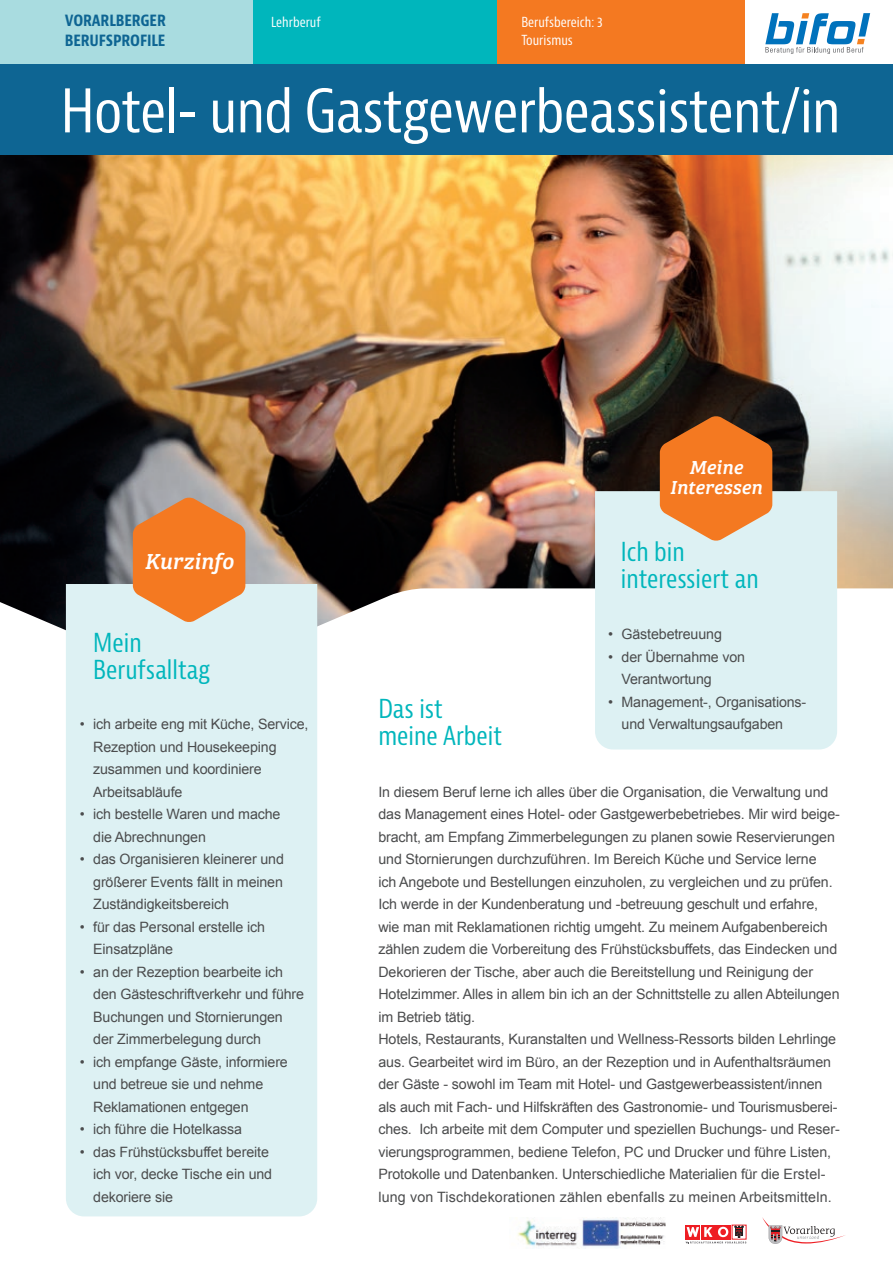
<style>
.page{position:relative;width:893px;height:1263px;background:#fff}
.page>*{position:absolute;margin:0;border:0;box-sizing:border-box;transform-origin:0 0}
.t1{font:condensed 58.5px "Bernina Sans";letter-spacing:-.01em;color:#fff}
.t2{font:condensed 25.5px/27px "Bernina Sans";color:#00b6bc}
.t3{font:italic 22.5px "Bree Serif";color:#fff}
.t4{font:italic 19.5px/19.5px "Bree Serif";letter-spacing:.01em;color:#fff;text-align:center}
.t5{font:700 condensed 16.5px/19.5px "Bernina Sans";letter-spacing:-.01em;color:#0e6593}
.t6{font:14.25px/22.5px "Arial";letter-spacing:-.01em;color:#4b4c4d}
.t7{font:condensed 13.5px/18px "Bernina Sans";color:#fff}
</style>
<div class="page">
<div style="left:493px;top:0;width:252px;height:64px;background:#f47921"></div>
<div style="left:253px;top:0;width:243px;height:64px;background:#00b6bc"></div>
<div style="left:0;top:0;width:253px;height:64px;background:#a9dce0"></div>
<svg style="left:765px;top:13px;width:105px;height:41px"></svg>
<img style="left:0;top:154px;width:893px;height:477px">
<div style="left:66px;top:584px;width:251px;height:632px;background:#ddf1f3"></div>
<svg style="left:133px;top:497px;width:112px;height:125px"></svg>
<div style="left:0;top:64px;width:893px;height:90px;background:#0e6593"></div>
<div style="left:595px;top:491px;width:242px;height:258px;background:#ddf1f3"></div>
<svg style="left:660px;top:416px;width:112px;height:125px"></svg>
<div style="left:716px;top:1225px;width:14px;height:14px;background:#ee1d23"></div>
<div style="left:701px;top:1225px;width:14px;height:14px;background:#ee1d23"></div>
<div style="left:686px;top:1225px;width:14px;height:14px;background:#ee1d23"></div>
<svg style="left:732px;top:1225px;width:14px;height:1px"></svg>
<svg style="left:686px;top:1226px;width:60px;height:17px"></svg>
<svg style="left:762px;top:1217px;width:83px;height:27px"></svg>
<img style="left:518px;top:1218px;width:148px;height:30px">
<p class="t5" style="left:65px;top:11px;width:103px">VORARLBERGER<br>BERUFSPROFILE</p>
<p class="t7" style="left:271px;top:13px;width:51px">Lehrberuf</p>
<p class="t7" style="left:521px;top:13px;width:83px">Berufsbereich: 3<br>Tourismus</p>
<h1 class="t1" style="left:61px;top:75px;width:781px">Hotel- und Gastgewerbeassistent/in</h1>
<h3 class="t3" style="left:145px;top:544px;width:90px">Kurzinfo</h3>
<h2 class="t2" style="left:93px;top:629px;width:118px">Mein<br>Berufsalltag</h2>
<p class="t6" style="left:93px;top:713px;width:217px;text-indent:-13px">• ich arbeite eng mit Küche, Service,<br>Rezeption und Housekeeping zusammen und koordiniere<br>Arbeitsabläufe</p>
<p class="t6" style="left:93px;top:803px;width:189px;text-indent:-13px">• ich bestelle Waren und mache die Abrechnungen</p>
<p class="t6" style="left:93px;top:848px;width:192px;text-align:justify;text-indent:-13px">• das Organisieren kleinerer und größerer Events fällt in meinen Zuständigkeitsbereich</p>
<p class="t6" style="left:93px;top:915px;width:173px;text-indent:-13px">• für das Personal erstelle ich<br>Einsatzpläne</p>
<p class="t6" style="left:93px;top:960px;width:212px;text-indent:-13px">• an der Rezeption bearbeite ich den Gästeschriftverkehr und führe<br>Buchungen und Stornierungen der Zimmerbelegung durch</p>
<p class="t6" style="left:93px;top:1050px;width:196px;text-indent:-13px">• ich empfange Gäste, informiere und betreue sie und nehme<br>Reklamationen entgegen</p>
<p class="t6" style="left:80px;top:1118px;width:164px">• ich führe die Hotelkassa</p>
<p class="t6" style="left:93px;top:1140px;width:180px;text-indent:-13px">• das Frühstücksbuffet bereite ich vor, decke Tische ein und dekoriere sie</p>
<h3 class="t4" style="left:670px;top:456px;width:94px">Meine<br>Interessen</h3>
<h2 class="t2" style="left:378px;top:696px;width:125px">Das ist meine Arbeit</h2>
<h2 class="t2" style="left:621px;top:539px;width:139px">Ich bin interessiert an</h2>
<p class="t6" style="left:608px;top:623px;width:115px">• Gästebetreuung</p>
<p class="t6" style="left:622px;top:645px;width:125px;text-indent:-13px">• der Übernahme von<br>Verantwortung</p>
<p class="t6" style="left:622px;top:690px;width:186px;text-indent:-13px">• Management-, Organisations&shy;und Verwaltungsaufgaben</p>
<p class="t6" style="left:378px;top:780px;width:463px">In diesem Beruf lerne ich alles über die Organisation, die Verwaltung und das Management eines Hotel- oder Gastgewerbebetriebes. Mir wird beige&shy;bracht, am Empfang Zimmerbelegungen zu planen sowie Reservierungen und Stornierungen durchzuführen. Im Bereich Küche und Service lerne<br>ich Angebote und Bestellungen einzuholen, zu vergleichen und zu prüfen.<br>Ich werde in der Kundenberatung und -betreuung geschult und erfahre, wie man mit Reklamationen richtig umgeht. Zu meinem Aufgabenbereich zählen zudem die Vorbereitung des Frühstücksbuffets, das Eindecken und Dekorieren der Tische, aber auch die Bereitstellung und Reinigung der Hotelzimmer. Alles in allem bin ich an der Schnittstelle zu allen Abteilungen im Betrieb tätig.<br>Hotels, Restaurants, Kuranstalten und Wellness-Ressorts bilden Lehrlinge aus. Gearbeitet wird im Büro, an der Rezeption und in Aufenthaltsräumen der Gäste - sowohl im Team mit Hotel- und Gastgewerbeassistent/innen als auch mit Fach- und Hilfskräften des Gastronomie- und Tourismusberei&shy;ches. Ich arbeite mit dem Computer und speziellen Buchungs- und Reser&shy;vierungsprogrammen, bediene Telefon, PC und Drucker und führe Listen, Protokolle und Datenbanken. Unterschiedliche Materialien für die Erstel&shy;lung von Tischdekorationen zählen ebenfalls zu meinen Arbeitsmitteln.</p>
</div>
